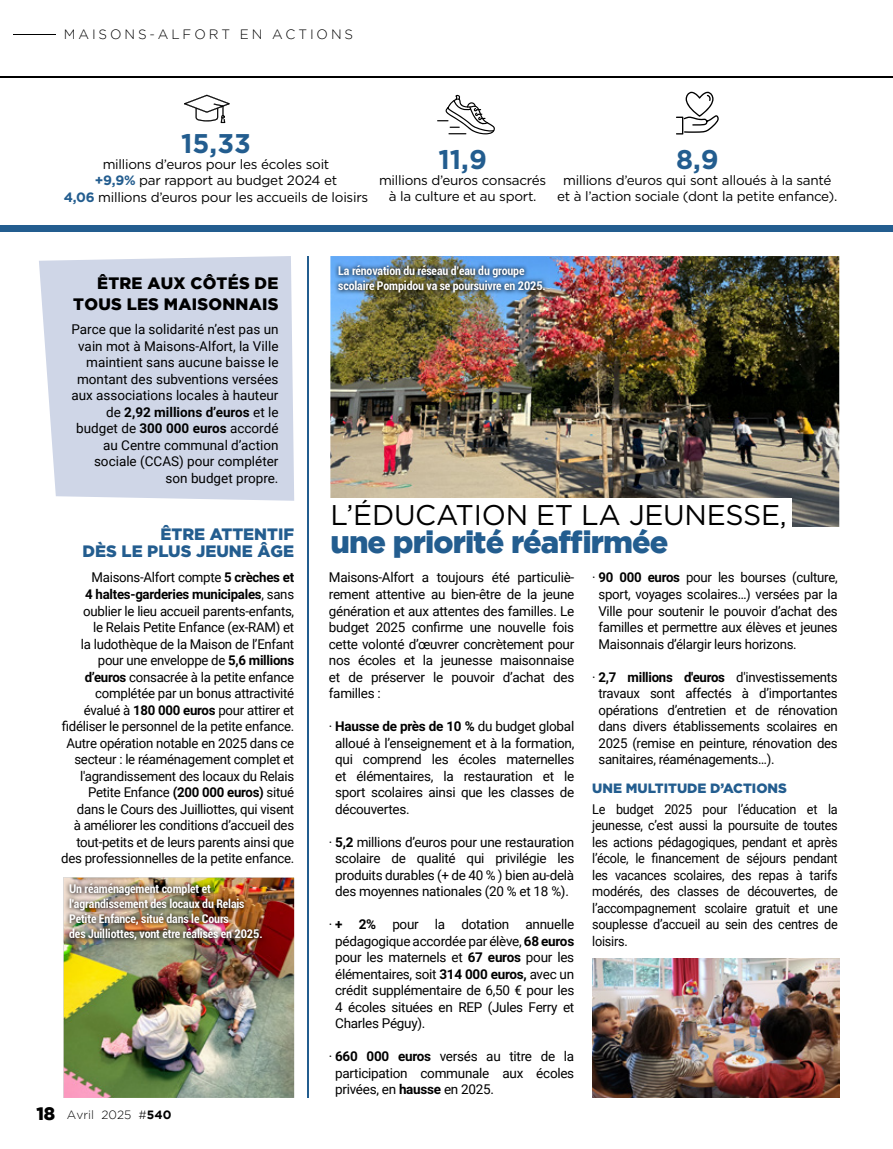
<style>
.page{position:relative;width:893px;height:1149px;background:#fff}
.page>*{position:absolute;margin:0;border:0;box-sizing:border-box;transform-origin:0 0}
.t1{font:900 30.75px "Gotham";letter-spacing:-.03em;color:#235d8f}
.t2{font:28.5px "Gotham";letter-spacing:-.01em;color:#000}
.t3{font:700 27px "Gotham";color:#235d8f}
.t4{font:900 16.5px/20.5px "Gotham";letter-spacing:.015em;color:#000;text-align:right}
.t5{font:900 16.5px/16.5px "Gotham";color:#235d8f;text-align:right}
.t6{font:13.5px/16.5px "Roboto";letter-spacing:-.02em;color:#000;text-align:justify}
.t7{font:13.5px/16.5px "Roboto";letter-spacing:-.02em;color:#000;text-align:justify;scale:.94 1}
.t8{font:13.5px/16.5px "Roboto";color:#000;text-align:right}
.t9{font:13.5px/16.2px "Gotham";letter-spacing:-.02em;color:#000;text-align:center}
.t10{font:300 13.5px "Gotham";letter-spacing:.215em;color:#000}
.t11{font:900 13.5px "Gotham";color:#235d8f}
.t12{font:700 condensed 12px/15px "Roboto";letter-spacing:-.01em;color:#fff}
.t13{font:300 12px "Gotham";color:#000}
.s1{font-weight:700;color:#235d8f}
.s2{font-weight:700}
.s3{font-weight:900;font-size:18px}
</style>
<div class="page">
<hr style="left:13px;top:34px;width:43px;height:1px;background:#000">
<img style="left:330px;top:256px;width:509px;height:271px">
<hr style="left:307px;top:256px;width:1px;height:841px;background:#235d8f">
<hr style="left:0;top:76px;width:893px;height:1px;background:#000">
<div style="left:0;top:225px;width:893px;height:6px;background:#235d8f"></div>
<svg style="left:437px;top:95px;width:58px;height:39px"></svg>
<svg style="left:676px;top:92px;width:43px;height:42px"></svg>
<svg style="left:184px;top:95px;width:46px;height:28px"></svg>
<img style="left:335px;top:261px;width:215px;height:35px">
<img style="left:592px;top:958px;width:247px;height:139px">
<img style="left:64px;top:877px;width:230px;height:220px">
<img style="left:65px;top:879px;width:201px;height:64px">
<svg style="left:39px;top:256px;width:255px;height:244px;background:#d2d9e8"></svg>
<div style="left:326px;top:498px;width:465px;height:37px;background:#fff"></div>
<p class="t10" style="left:64px;top:27px;width:291px">MAISONS-ALFORT EN ACTIONS</p>
<h3 class="t3" style="left:181px;top:128px;width:71px">15,33</h3>
<p class="t9" style="left:64px;top:156px;width:306px">millions d’euros pour les écoles soit<br><span class="s1">+9,9%</span> par rapport au budget 2024 et<br><span class="s1">4,06</span> millions d’euros pour les accueils de loisirs</p>
<h3 class="t3" style="left:438px;top:143px;width:50px">11,9</h3>
<p class="t9" style="left:379px;top:172px;width:169px">millions d’euros consacrés à la culture et au sport.</p>
<h3 class="t3" style="left:676px;top:143px;width:44px">8,9</h3>
<p class="t9" style="left:557px;top:172px;width:282px">millions d’euros qui sont alloués à la santé et à l’action sociale (dont la petite enfance).</p>
<p class="t4" style="left:73px;top:272px;width:207px">ÊTRE AUX CÔTÉS DE<br>TOUS LES MAISONNAIS</p>
<p class="t8" style="left:71px;top:320px;width:209px">Parce que la solidarité n’est pas un vain mot à Maisons-Alfort, la Ville maintient sans aucune baisse le montant des subventions versées aux associations locales à hauteur de <span class="s2">2,92 millions d’euros</span> et le budget de <span class="s2">300 000 euros</span> accordé au Centre communal d’action sociale (CCAS) pour compléter son budget propre.</p>
<p class="t12" style="left:338px;top:263px;width:209px">La rénovation du réseau d’eau du groupe scolaire Pompidou va se poursuivre en 2025.</p>
<p class="t5" style="left:83px;top:525px;width:213px">ÊTRE ATTENTIF<br>DÈS LE PLUS JEUNE ÂGE</p>
<p class="t6" style="left:61px;top:568px;width:234px;text-align:right">Maisons-Alfort compte <span class="s2">5 crèches et<br>4 haltes-garderies municipales</span>, sans oublier le lieu accueil parents-enfants,<br>le Relais Petite Enfance (ex-RAM) et<br>la ludothèque de la Maison de l’Enfant pour une enveloppe de <span class="s2">5,6 millions d’euros</span> consacrée à la petite enfance complétée par un bonus attractivité évalué à <span class="s2">180 000 euros</span> pour attirer et fidéliser le personnel de la petite enfance.<br>Autre opération notable en 2025 dans ce secteur : le réaménagement complet et l'agrandissement des locaux du Relais Petite Enfance <span class="s2">(200 000 euros)</span> situé dans le Cours des Juilliottes, qui visent<br>à améliorer les conditions d’accueil des tout-petits et de leurs parents ainsi que des professionnelles de la petite enfance.</p>
<p class="t12" style="left:69px;top:880px;width:195px">Un réaménagement complet et l'agrandissement des locaux du Relais Petite Enfance, situé dans le Cours<br>des Juilliottes, vont être réalisés en 2025.</p>
<p class="t13" style="left:36px;top:1107px;width:137px"><span class="s3">18</span> Avril 2025 #<span class="s2">540</span></p>
<h2 class="t2" style="left:330px;top:497px;width:458px">L’ÉDUCATION ET LA JEUNESSE,</h2>
<h1 class="t1" style="left:330px;top:524px;width:340px">une priorité réaffirmée</h1>
<p class="t6" style="left:329px;top:568px;width:247px">Maisons-Alfort a toujours été particuliè&shy;rement attentive au bien-être de la jeune génération et aux attentes des familles. Le budget 2025 confirme une nouvelle fois cette volonté d’œuvrer concrètement pour nos écoles et la jeunesse maisonnaise et de préserver le pouvoir d’achat des familles :</p>
<p class="t6" style="left:335px;top:717px;width:241px;text-indent:-6px">· <span class="s2">Hausse de près de 10 %</span> du budget global alloué à l’enseignement et à la formation, qui comprend les écoles maternelles et élémentaires, la restauration et le sport scolaires ainsi que les classes de découvertes.</p>
<p class="t6" style="left:329px;top:832px;width:247px;text-align:center">· <span class="s2">5,2</span> millions d’euros pour une restauration scolaire de qualité qui privilégie les produits durables (+ de 40 % ) bien au-delà des moyennes nationales (20 % et 18 %).</p>
<p class="t6" style="left:335px;top:915px;width:241px;text-indent:-6px">· <span class="s2">+ 2%</span> pour la dotation annuelle pédagogique accordée par élève, <span class="s2">68 euros </span>pour les maternels et <span class="s2">67 euros</span> pour les élémentaires, soit <span class="s2">314 000 euros,</span> avec un crédit supplémentaire de 6,50 € pour les 4 écoles situées en REP (Jules Ferry et Charles Péguy).</p>
<p class="t6" style="left:335px;top:1047px;width:241px;text-indent:-6px">· <span class="s2">660 000 euros</span> versés au titre de la participation communale aux écoles privées, en <span class="s2">hausse</span> en 2025.</p>
<p class="t6" style="left:598px;top:568px;width:241px;text-indent:-6px">· <span class="s2">90 000 euros</span> pour les bourses (culture, sport, voyages scolaires…) versées par la Ville pour soutenir le pouvoir d’achat des familles et permettre aux élèves et jeunes Maisonnais d’élargir leurs horizons.</p>
<p class="t6" style="left:598px;top:667px;width:241px;text-indent:-6px">· <span class="s2">2,7 millions d'euros</span> d'investissements travaux sont affectés à d’importantes opérations d’entretien et de rénovation dans divers établissements scolaires en 2025 (remise en peinture, rénovation des sanitaires, réaménagements…).</p>
<p class="t11" style="left:592px;top:779px;width:196px">UNE MULTITUDE D’ACTIONS</p>
<p class="t7" style="left:592px;top:799px;width:263px">Le budget 2025 pour l’éducation et la jeunesse, c’est aussi la poursuite de toutes les actions pédagogiques, pendant et après l’école, le financement de séjours pendant les vacances scolaires, des repas à tarifs modérés, des classes de découvertes, de l’accompagnement scolaire gratuit et une souplesse d’accueil au sein des centres de loisirs.</p>
</div>
